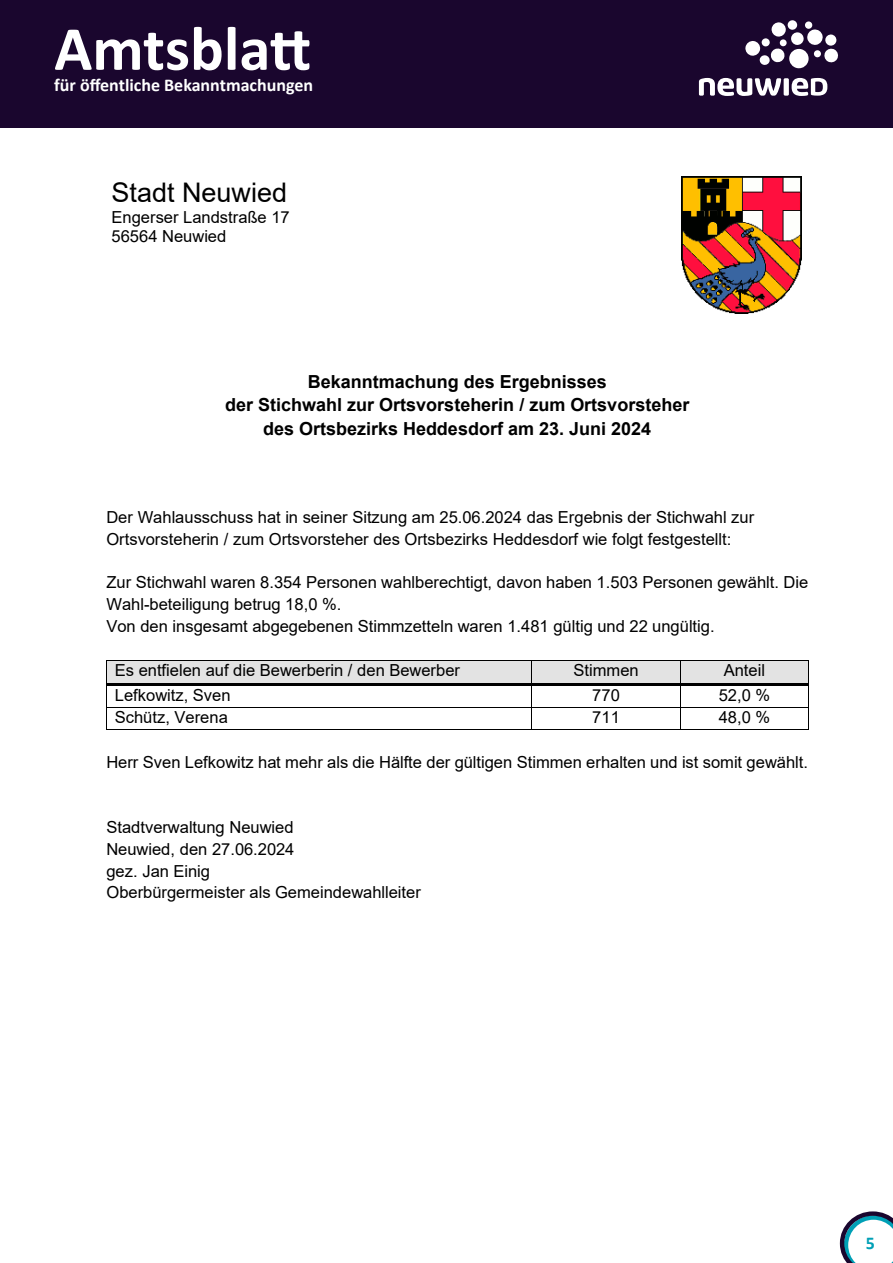
<style>
.page{position:relative;width:893px;height:1263px;background:#fff}
.page>*{position:absolute;margin:0;border:0;box-sizing:border-box;transform-origin:0 0}
.t1{font:700 63px "Calibri";color:#fff}
.t2{font:27px "Arial";color:#000}
.t3{font:700 18px/23.9px "Arial";color:#000;text-align:center}
.t4{font:700 18px "Calibri";color:#fff}
.t5{font:700 18px "Calibri";color:#00a0b6}
.t6{font:16.5px/21.8px "Arial";color:#000}
</style>
<div class="page">
<svg style="left:840px;top:1211px;width:53px;height:52px"></svg>
<div style="left:0;top:0;width:893px;height:128px;background:#1a062e"></div>
<svg style="left:745px;top:22px;width:93px;height:47px"></svg>
<div style="left:787px;top:20px;width:10px;height:10px;background:#fff;border-radius:50%"></div>
<svg style="left:699px;top:78px;width:128px;height:18px"></svg>
<div style="left:107px;top:661px;width:424px;height:22px;background:#e3e3e3"></div>
<div style="left:532px;top:661px;width:148px;height:22px;background:#e3e3e3"></div>
<div style="left:681px;top:661px;width:127px;height:22px;background:#e3e3e3"></div>
<hr style="left:107px;top:660px;width:424px;height:1px;background:#000">
<hr style="left:532px;top:660px;width:148px;height:1px;background:#000">
<hr style="left:681px;top:660px;width:127px;height:1px;background:#000">
<hr style="left:107px;top:683px;width:424px;height:2px;background:#000">
<hr style="left:534px;top:683px;width:146px;height:2px;background:#000">
<hr style="left:682px;top:683px;width:126px;height:2px;background:#000">
<hr style="left:107px;top:707px;width:424px;height:1px;background:#000">
<hr style="left:532px;top:707px;width:148px;height:1px;background:#000">
<hr style="left:681px;top:707px;width:127px;height:1px;background:#000">
<svg style="left:106px;top:660px;width:1px;height:70px"></svg>
<hr style="left:107px;top:729px;width:424px;height:1px;background:#000">
<svg style="left:531px;top:660px;width:3px;height:70px"></svg>
<hr style="left:532px;top:729px;width:148px;height:1px;background:#000">
<svg style="left:680px;top:660px;width:2px;height:70px"></svg>
<hr style="left:681px;top:729px;width:127px;height:1px;background:#000">
<svg style="left:808px;top:660px;width:1px;height:70px"></svg>
<img style="left:681px;top:176px;width:121px;height:138px">
<h1 class="t1" style="left:54px;top:4px;width:258px">Amtsblatt</h1>
<p class="t4" style="left:54px;top:73px;width:260px">für öffentliche Bekanntmachungen</p>
<h2 class="t2" style="left:112px;top:174px;width:177px">Stadt Neuwied</h2>
<p class="t6" style="left:112px;top:208px;width:180px;line-height:18.9px">Engerser Landstraße 17<br>56564 Neuwied</p>
<p class="t3" style="left:225px;top:369px;width:466px">Bekanntmachung des Ergebnisses<br>der Stichwahl zur Ortsvorsteherin / zum Ortsvorsteher des Ortsbezirks Heddesdorf am 23. Juni 2024</p>
<p class="t6" style="left:106px;top:506px;width:649px">Der Wahlausschuss hat in seiner Sitzung am 25.06.2024 das Ergebnis der Stichwahl zur<br>Ortsvorsteherin / zum Ortsvorsteher des Ortsbezirks Heddesdorf wie folgt festgestellt:</p>
<p class="t6" style="left:106px;top:572px;width:703px">Zur Stichwahl waren 8.354 Personen wahlberechtigt, davon haben 1.503 Personen gewählt. Die<br>Wahl-beteiligung betrug 18,0 %.<br>Von den insgesamt abgegebenen Stimmzetteln waren 1.481 gültig und 22 ungültig.</p>
<p class="t6" style="left:115px;top:660px;width:347px">Es entfielen auf die Bewerberin / den Bewerber</p>
<p class="t6" style="left:573px;top:660px;width:67px">Stimmen</p>
<p class="t6" style="left:724px;top:660px;width:43px">Anteil</p>
<p class="t6" style="left:115px;top:684px;width:117px">Lefkowitz, Sven</p>
<p class="t6" style="left:592px;top:684px;width:29px">770</p>
<p class="t6" style="left:719px;top:684px;width:53px">52,0 %</p>
<p class="t6" style="left:115px;top:706px;width:115px">Schütz, Verena</p>
<p class="t6" style="left:592px;top:706px;width:29px">711</p>
<p class="t6" style="left:719px;top:706px;width:53px">48,0 %</p>
<p class="t6" style="left:106px;top:751px;width:703px">Herr Sven Lefkowitz hat mehr als die Hälfte der gültigen Stimmen erhalten und ist somit gewählt.</p>
<p class="t6" style="left:106px;top:816px;width:316px">Stadtverwaltung Neuwied<br>Neuwied, den 27.06.2024<br>gez. Jan Einig<br>Oberbürgermeister als Gemeindewahlleiter</p>
<p class="t5" style="left:866px;top:1230px;width:11px">5</p>
</div>
